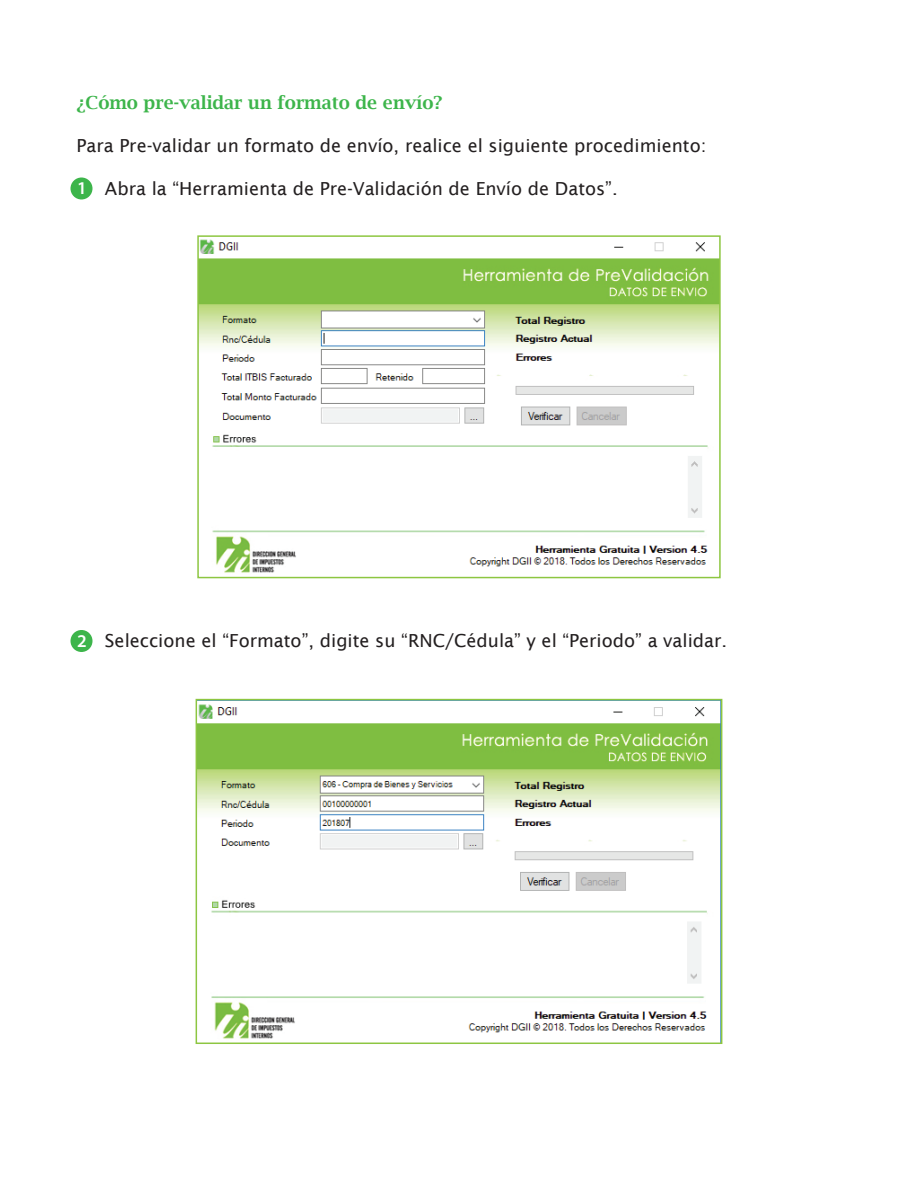
<style>
.page{position:relative;width:918px;height:1188px;background:#fff}
.page>*{position:absolute;margin:0;border:0;box-sizing:border-box;transform-origin:0 0}
.t1{font:18px "Lucida Sans";color:#231f20}
.t2{font:600 18px "Lucida Bright";color:#3db54b}
.t3{font:600 18px "Myriad Pro";color:#fff}
</style>
<div class="page">
<div style="left:71px;top:178px;width:22px;height:21px;background:#3db54b;border-radius:50%"></div>
<div style="left:71px;top:630px;width:22px;height:22px;background:#3db54b;border-radius:50%"></div>
<img style="left:200px;top:239px;width:518px;height:334px">
<div style="left:197px;top:235px;width:524px;height:343px;border:2px solid #8dc641"></div>
<img style="left:199px;top:704px;width:520px;height:335px">
<div style="left:196px;top:699px;width:526px;height:345px;border:2px solid #8dc641"></div>
<p class="t2" style="left:76px;top:92px;width:368px">¿Cómo pre-validar un formato de envío?</p>
<p class="t1" style="left:76px;top:135px;width:631px">Para Pre-validar un formato de envío, realice el siguiente procedimiento:</p>
<p class="t1" style="left:105px;top:178px;width:514px">Abra la “Herramienta de Pre-Validación de Envío de Datos”.</p>
<p class="t3" style="left:77px;top:177px;width:11px">1</p>
<p class="t3" style="left:77px;top:629px;width:11px">2</p>
<p class="t1" style="left:105px;top:630px;width:624px">Seleccione el “Formato”, digite su “RNC/Cédula” y el “Periodo” a validar.</p>
</div>
